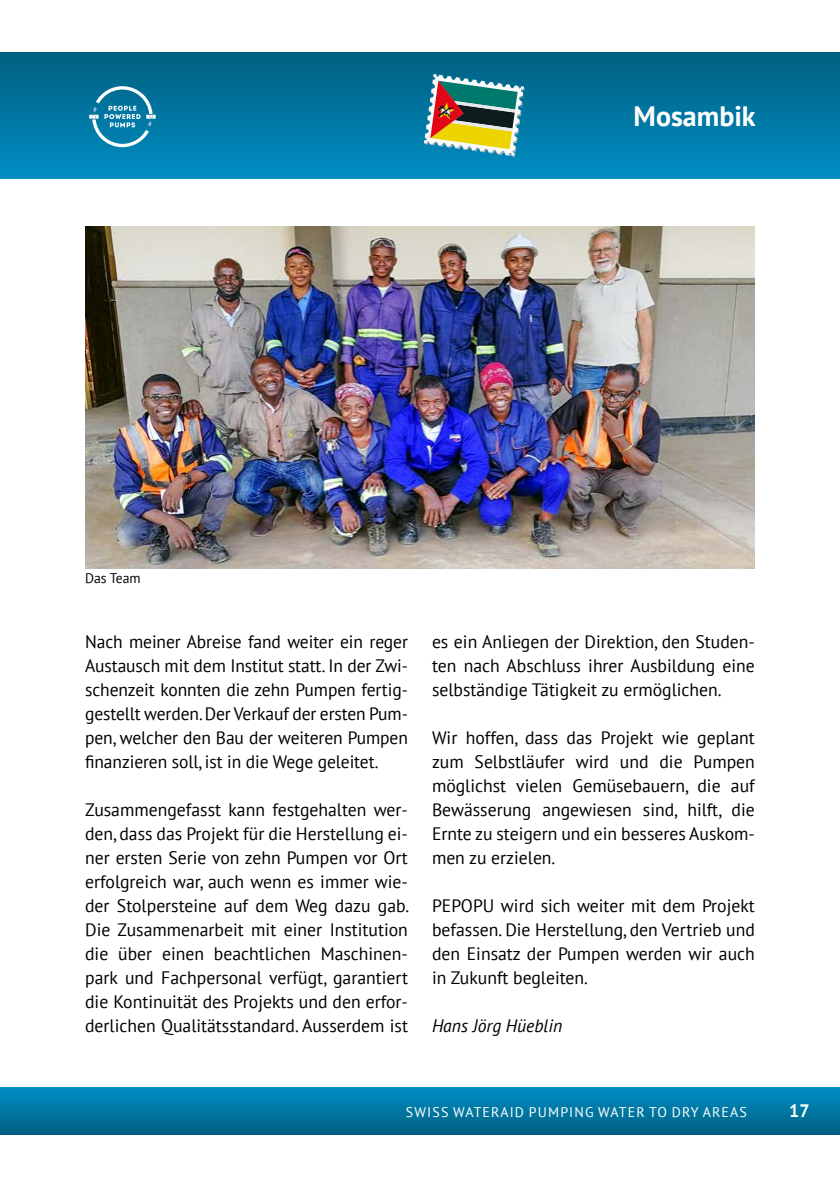
<style>
.page{position:relative;width:840px;height:1191px;background:#fff}
.page>*{position:absolute;margin:0;border:0;box-sizing:border-box;transform-origin:0 0}
.t1{font:700 28px "PT Sans";color:#fff}
.t2{font:18px/24px "PT Sans";color:#000;text-align:justify}
.t3{font:italic 18px "PT Sans";color:#000}
.t4{font:700 18px "PT Sans";color:#fff}
.t5{font:14px "PT Sans";letter-spacing:.08em;color:#fff}
.t6{font:14px "PT Sans";color:#000}
</style>
<div class="page">
<div style="left:0;top:1087px;width:839px;height:47px;background:linear-gradient(to bottom,#008ec5,#006181)"></div>
<div style="left:0;top:52px;width:839px;height:127px;background:linear-gradient(to bottom,#005f7f,#008dc4)"></div>
<svg style="left:89px;top:86px;width:67px;height:61px;background:#3291b3"></svg>
<img style="left:85px;top:226px;width:669px;height:342px">
<svg style="left:423px;top:74px;width:101px;height:83px;background:#718d78"></svg>
<p class="t1" style="left:633px;top:97px;width:123px">Mosambik</p>
<p class="t6" style="left:85px;top:569px;width:57px">Das Team</p>
<p class="t2" style="left:85px;top:629px;width:324px">Nach meiner Abreise fand weiter ein reger Austausch mit dem Institut statt. In der Zwi&shy;schenzeit konnten die zehn Pumpen fertig&shy;gestellt werden. Der Verkauf der ersten Pum&shy;pen, welcher den Bau der weiteren Pumpen finanzieren soll, ist in die Wege geleitet.</p>
<p class="t2" style="left:85px;top:797px;width:325px">Zusammengefasst kann festgehalten wer&shy;den, dass das Projekt für die Herstellung ei&shy;ner ersten Serie von zehn Pumpen vor Ort erfolgreich war, auch wenn es immer wie&shy;der Stolpersteine auf dem Weg dazu gab.<br>Die Zusammenarbeit mit einer Institution die über einen beachtlichen Maschinen&shy;park und Fachpersonal verfügt, garantiert die Kontinuität des Projekts und den erfor&shy;derlichen Qualitätsstandard. Ausserdem ist</p>
<p class="t2" style="left:432px;top:629px;width:324px">es ein Anliegen der Direktion, den Studen&shy;ten nach Abschluss ihrer Ausbildung eine selbständige Tätigkeit zu ermöglichen.</p>
<p class="t2" style="left:432px;top:725px;width:324px">Wir hoffen, dass das Projekt wie geplant zum Selbstläufer wird und die Pumpen möglichst vielen Gemüsebauern, die auf Bewässerung angewiesen sind, hilft, die Ernte zu steigern und ein besseres Auskom&shy;men zu erzielen.</p>
<p class="t2" style="left:432px;top:893px;width:324px">PEPOPU wird sich weiter mit dem Projekt befassen. Die Herstellung, den Vertrieb und den Einsatz der Pumpen werden wir auch in Zukunft begleiten.</p>
<p class="t3" style="left:432px;top:1014px;width:132px">Hans Jörg Hüeblin</p>
<p class="t5" style="left:405px;top:1102px;width:342px">SWISS WATERAID PUMPING WATER TO DRY AREAS</p>
<p class="t4" style="left:788px;top:1098px;width:22px">17</p>
</div>
